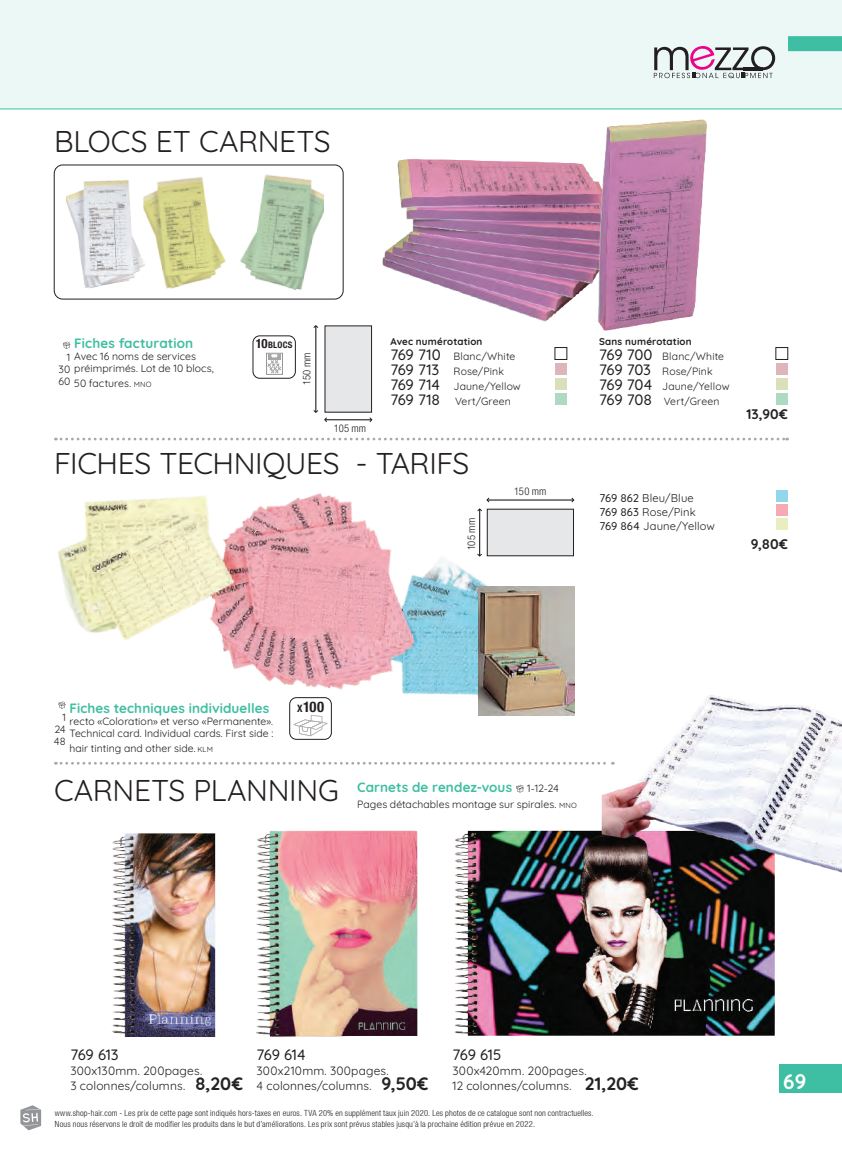
<style>
.page{position:relative;width:842px;height:1153px;background:#fff}
.page>*{position:absolute;margin:0;border:0;box-sizing:border-box;transform-origin:0 0}
.t1{font:300 30px "Quicksand";letter-spacing:-.01em;color:#231f20}
.t2{font:300 21px "Quicksand";color:#fff}
.t3{font:300 15px "Quicksand";letter-spacing:-.025em;color:#231f20}
.t4{font:700 condensed 14.55px "Helvetica Neue LT Std";color:#231f20}
.t5{font:300 13.95px "Quicksand";color:#232322}
.t6{font:300 13.5px "Quicksand";letter-spacing:.01em;color:#3ebea2}
.t7{font:300 12px/15px "Quicksand";letter-spacing:.01em;color:#231f20}
.t8{font:300 11.25px/14px "Quicksand";letter-spacing:.01em;color:#231f20}
.t9{font:300 condensed 10.65px "Helvetica Neue LT Std";letter-spacing:.005em;color:#231f20}
.t10{font:300 10.5px/15px "Quicksand";letter-spacing:.01em;color:#231f20}
.t11{font:300 9.75px "Quicksand";letter-spacing:.02em;color:#231f20}
.t12{font:700 condensed 9px "Helvetica Neue LT Std";letter-spacing:.02em;color:#231f20}
.t13{font:300 condensed 8.4px/10.5px "Helvetica Neue LT";letter-spacing:.02em;color:#231f20}
.s1{font-size:7.5px}
.s2{font-size:12.9px}
.s3{font-size:15px}
.s4{font-size:10.2px}
.s5{font-size:10.5px;color:#231f20}
.s6{font-size:18px;color:#232322}
</style>
<div class="page">
<hr style="left:0;top:109px;width:842px;height:1px;background:#3ebea2">
<div style="left:0;top:0;width:842px;height:108px;background:#ecf8f5"></div>
<div style="left:779px;top:1063px;width:63px;height:29px;background:#3ebea2"></div>
<div style="left:788px;top:36px;width:54px;height:15px;background:#3ebea2"></div>
<svg style="left:20px;top:1105px;width:21px;height:25px"></svg>
<div style="left:54px;top:165px;width:289px;height:134px;border:1px solid #231f20;border-radius:9px"></div>
<div style="left:289px;top:697px;width:43px;height:42px;border:1px solid #231f20;border-radius:7px"></div>
<svg style="left:293px;top:722px;width:35px;height:14px"></svg>
<img style="left:58px;top:493px;width:489px;height:229px">
<img style="left:478px;top:586px;width:97px;height:129px">
<div style="left:253px;top:335px;width:43px;height:43px;border:1px solid #231f20;border-radius:7px"></div>
<svg style="left:268px;top:355px;width:13px;height:17px"></svg>
<div style="left:266px;top:353px;width:17px;height:21px;border:1px solid #939598"></div>
<img style="left:373px;top:107px;width:353px;height:224px">
<img style="left:66px;top:180px;width:77px;height:108px">
<img style="left:143px;top:177px;width:83px;height:112px">
<img style="left:240px;top:174px;width:84px;height:116px">
<hr style="left:325px;top:419px;width:46px;height:1px;background:#231f20">
<svg style="left:369px;top:417px;width:3px;height:5px"></svg>
<hr style="left:315px;top:326px;width:1px;height:86px;background:#231f20">
<svg style="left:313px;top:409px;width:14px;height:13px"></svg>
<svg style="left:313px;top:325px;width:6px;height:3px"></svg>
<div style="left:325px;top:326px;width:47px;height:86px;background:#e6e7e9"></div>
<div style="left:325px;top:325px;width:47px;height:87px;border:1px solid #231f20"></div>
<hr style="left:479px;top:509px;width:1px;height:46px;background:#231f20">
<svg style="left:477px;top:553px;width:5px;height:3px"></svg>
<hr style="left:487px;top:499px;width:86px;height:1px;background:#231f20">
<svg style="left:477px;top:497px;width:13px;height:14px"></svg>
<svg style="left:571px;top:497px;width:3px;height:6px"></svg>
<div style="left:487px;top:509px;width:86px;height:46px;background:#e6e7e9"></div>
<div style="left:487px;top:509px;width:87px;height:47px;border:1px solid #231f20"></div>
<svg style="left:63px;top:341px;width:7px;height:8px"></svg>
<svg style="left:58px;top:701px;width:8px;height:7px"></svg>
<svg style="left:516px;top:784px;width:8px;height:8px"></svg>
<div style="left:776px;top:347px;width:12px;height:12px;border:1px solid #231f20"></div>
<div style="left:776px;top:363px;width:12px;height:11px;background:#deb5bb"></div>
<div style="left:776px;top:378px;width:12px;height:11px;background:#dae0bb"></div>
<div style="left:776px;top:393px;width:12px;height:11px;background:#aed9c3"></div>
<div style="left:555px;top:363px;width:12px;height:11px;background:#deb5bb"></div>
<div style="left:555px;top:378px;width:12px;height:11px;background:#dae0bb"></div>
<div style="left:555px;top:393px;width:12px;height:11px;background:#aed9c3"></div>
<img style="left:454px;top:818px;width:321px;height:218px">
<img style="left:256px;top:830px;width:162px;height:207px">
<img style="left:111px;top:833px;width:105px;height:204px">
<div style="left:776px;top:490px;width:12px;height:12px;background:#91d7ec"></div>
<div style="left:776px;top:504px;width:12px;height:12px;background:#f7a9b4"></div>
<div style="left:776px;top:518px;width:12px;height:12px;background:#e9eec0"></div>
<img style="left:602px;top:695px;width:240px;height:181px">
<svg style="left:55px;top:437px;width:733px;height:3px"></svg>
<svg style="left:55px;top:761px;width:558px;height:3px"></svg>
<svg style="left:654px;top:46px;width:121px;height:32px;background:#b8b1b8"></svg>
<h1 class="t1" style="left:54px;top:118px;width:278px">BLOCS ET CARNETS</h1>
<p class="t6" style="left:74px;top:333px;width:121px">Fiches facturation</p>
<p class="t10" style="left:74px;top:375px;width:79px">50 factures. <span class="s1">MNO</span></p>
<p class="t10" style="left:58px;top:349px;width:157px;line-height:12.3px;text-indent:9px">1 Avec 16 noms de services<br>30 préimprimés. Lot de 10 blocs,<br>60</p>
<p class="t12" style="left:256px;top:339px;width:38px"><span class="s2">10</span>BLOCS</p>
<p class="t9" style="left:301px;top:385px;width:34px;rotate:-90deg">150 mm</p>
<p class="t9" style="left:334px;top:422px;width:34px">105 mm</p>
<p class="t11" style="left:390px;top:333px;width:94px">Avec numérotation</p>
<p class="t10" style="left:390px;top:347px;width:132px"><span class="s3">769 710</span> Blanc/White<br><span class="s3">769 713</span> Rose/Pink<br><span class="s3">769 714</span> Jaune/Yellow<br><span class="s3">769 718</span> Vert/Green</p>
<h1 class="t1" style="left:54px;top:439px;width:417px">FICHES TECHNIQUES - TARIFS</h1>
<p class="t9" style="left:465px;top:550px;width:34px;rotate:-90deg">105 mm</p>
<p class="t9" style="left:514px;top:485px;width:34px">150 mm</p>
<p class="t11" style="left:599px;top:333px;width:94px">Sans numérotation</p>
<p class="t10" style="left:599px;top:347px;width:132px"><span class="s3">769 700</span> Blanc/White<br><span class="s3">769 703</span> Rose/Pink<br><span class="s3">769 704</span> Jaune/Yellow<br><span class="s3">769 708</span> Vert/Green</p>
<h3 class="t5" style="left:746px;top:403px;width:43px">13,90€</h3>
<p class="t8" style="left:599px;top:490px;width:117px">769 862 Bleu/Blue<br>769 863 Rose/Pink<br>769 864 Jaune/Yellow</p>
<h3 class="t5" style="left:751px;top:533px;width:39px">9,80€</h3>
<p class="t6" style="left:69px;top:697px;width:201px">Fiches techniques individuelles</p>
<p class="t10" style="left:69px;top:714px;width:205px;line-height:12px">recto «Coloration» et verso «Permanente».<br>Technical card. Individual cards. First side :</p>
<p class="t10" style="left:69px;top:739px;width:145px">hair tinting and other side. <span class="s1">KLM</span></p>
<p class="t10" style="left:54px;top:709px;width:13px;line-height:12px;text-align:justify;text-indent:8px">1<br>24<br>48</p>
<h3 class="t4" style="left:297px;top:697px;width:29px"><span class="s4">X</span>100</h3>
<h1 class="t1" style="left:54px;top:767px;width:286px">CARNETS PLANNING</h1>
<p class="t6" style="left:357px;top:777px;width:203px">Carnets de rendez-vous <span class="s5">1-12-24</span></p>
<p class="t10" style="left:357px;top:795px;width:221px">Pages détachables montage sur spirales. <span class="s1">MNO</span></p>
<h3 class="t3" style="left:70px;top:1042px;width:50px">769 613</h3>
<p class="t7" style="left:70px;top:1061px;width:174px">300x130mm. 200pages.<br>3 colonnes/columns. <span class="s6">8,20€</span></p>
<h3 class="t3" style="left:257px;top:1042px;width:51px">769 614</h3>
<p class="t7" style="left:257px;top:1061px;width:173px">300x210mm. 300pages.<br>4 colonnes/columns. <span class="s6">9,50€</span></p>
<h3 class="t3" style="left:453px;top:1042px;width:50px">769 615</h3>
<p class="t7" style="left:453px;top:1061px;width:188px">300x420mm. 200pages.<br>12 colonnes/columns. <span class="s6">21,20€</span></p>
<p class="t13" style="left:55px;top:1107px;width:540px">www.shop-hair.com - Les prix de cette page sont indiqués hors-taxes en euros. TVA 20% en supplément taux juin 2020. Les photos de ce catalogue sont non contractuelles.<br>Nous nous réservons le droit de modifier les produits dans le but d’améliorations. Les prix sont prévus stables jusqu’à la prochaine édition prévue en 2022.</p>
<h2 class="t2" style="left:779px;top:1065px;width:29px">6969</h2>
</div>
